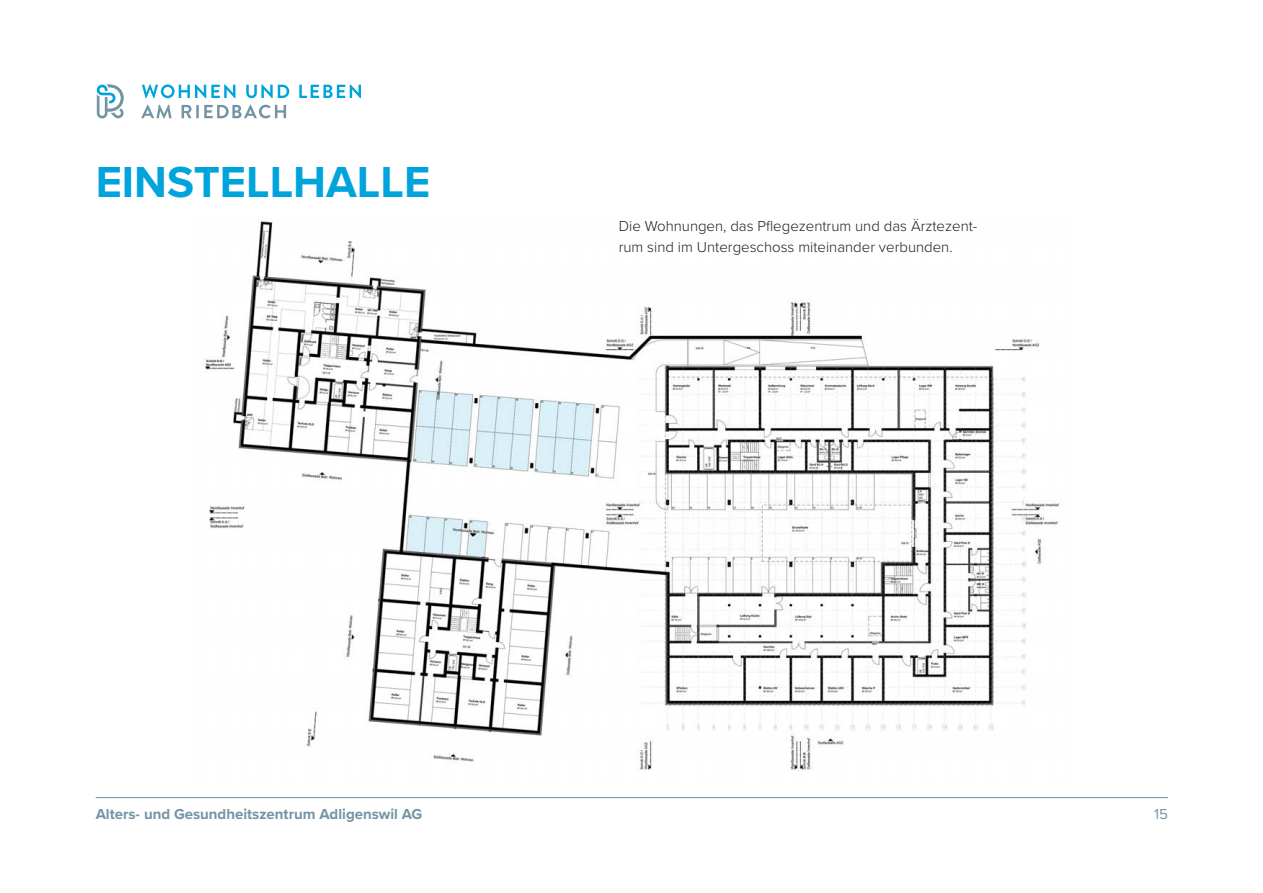
<style>
.page{position:relative;width:1263px;height:893px;background:#fff}
.page>*{position:absolute;margin:0;border:0;box-sizing:border-box;transform-origin:0 0}
.t1{font:700 45px "Proxima Nova";color:#00a4dc}
.t2{font:300 15px/21px "Proxima Nova";color:#231f20}
.t3{font:700 15px "Proxima Nova";color:#7394a5}
.t4{font:15px "Proxima Nova";color:#7394a5}
</style>
<div class="page">
<svg style="left:97px;top:85px;width:27px;height:34px"></svg>
<svg style="left:142px;top:84px;width:93px;height:14px"></svg>
<svg style="left:246px;top:84px;width:43px;height:14px"></svg>
<svg style="left:299px;top:84px;width:62px;height:14px"></svg>
<svg style="left:141px;top:105px;width:30px;height:13px"></svg>
<svg style="left:182px;top:105px;width:104px;height:13px"></svg>
<hr style="left:96px;top:797px;width:1072px;height:1px;background:#7394a5">
<img style="left:205px;top:221px;width:854px;height:550px">
<h1 class="t1" style="left:96px;top:149px;width:336px">EINSTELLHALLE</h1>
<p class="t2" style="left:619px;top:215px;width:360px">Die Wohnungen, das Pflegezentrum und das Ärztezent&shy;rum sind im Untergeschoss miteinander verbunden.</p>
<p class="t3" style="left:96px;top:803px;width:328px">Alters- und Gesundheitszentrum Adligenswil AG</p>
<p class="t4" style="left:1154px;top:803px;width:15px">15</p>
</div>
